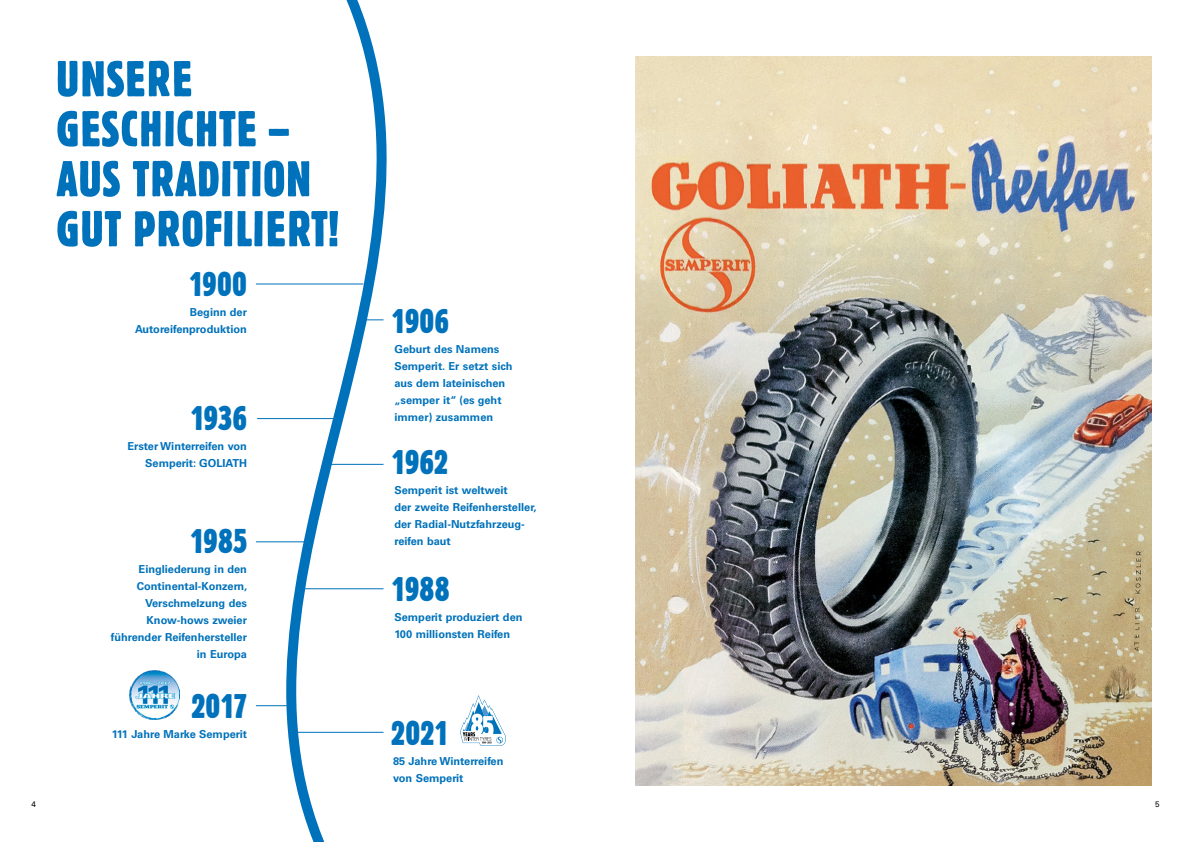
<style>
.page{position:relative;width:1191px;height:842px;background:#fff}
.page>*{position:absolute;margin:0;border:0;box-sizing:border-box;transform-origin:0 0}
.Head_32pt{font:50px/50px "Block BE Extra Cn";letter-spacing:.03em;color:#0072bb}
.t1{font:34px "Block BE Extra Cn";letter-spacing:.01em;color:#0072bb}
.Subline-Reifen{font:700 11px/17px "Univers LT Std";color:#0072bb}
.t2{font:8px "Univers LT Std";color:#000}
</style>
<div class="page">
<svg style="left:255px;top:0;width:132px;height:842px"></svg>
<svg style="left:460px;top:695px;width:45px;height:51px"></svg>
<hr style="left:256px;top:283px;width:107px;height:1px;background:#0072bb">
<hr style="left:257px;top:418px;width:81px;height:1px;background:#0072bb">
<hr style="left:256px;top:541px;width:54px;height:1px;background:#0072bb">
<hr style="left:256px;top:705px;width:37px;height:1px;background:#0072bb">
<svg style="left:360px;top:319px;width:23px;height:1px"></svg>
<hr style="left:330px;top:464px;width:53px;height:1px;background:#0072bb">
<hr style="left:300px;top:588px;width:83px;height:1px;background:#0072bb">
<hr style="left:296px;top:732px;width:87px;height:1px;background:#0072bb">
<img style="left:130px;top:670px;width:50px;height:50px">
<img style="left:635px;top:57px;width:516px;height:728px">
<p class="Head_32pt" style="left:57px;top:53px;width:283px">UNSERE<br>GESCHICHTE –<br>AUS TRADITION<br>GUT PROFILIERT!</p>
<p class="t1" style="left:189px;top:265px;width:59px">1900</p>
<p class="Subline-Reifen" style="left:135px;top:304px;width:113px;text-align:right">Beginn der<br>Autoreifenproduktion</p>
<p class="t1" style="left:391px;top:302px;width:59px">1906</p>
<p class="Subline-Reifen" style="left:394px;top:341px;width:119px">Geburt des Namens<br>Semperit. Er setzt sich aus dem lateinischen „semper it“ (es geht immer) zusammen</p>
<p class="t1" style="left:190px;top:399px;width:58px">1936</p>
<p class="Subline-Reifen" style="left:127px;top:438px;width:121px;text-align:right">Erster Winterreifen von<br>Semperit: GOLIATH</p>
<p class="t1" style="left:391px;top:442px;width:58px">1962</p>
<p class="Subline-Reifen" style="left:394px;top:481px;width:144px">Semperit ist weltweit<br>der zweite Reifenhersteller, der Radial-Nutzfahrzeug&shy;reifen baut</p>
<p class="t1" style="left:190px;top:522px;width:58px">1985</p>
<p class="Subline-Reifen" style="left:111px;top:561px;width:138px;text-align:right">Eingliederung in den<br>Continental-Konzern,<br>Verschmelzung des<br>Know-hows zweier führender Reifenhersteller in Europa</p>
<p class="t1" style="left:391px;top:570px;width:60px">1988</p>
<p class="Subline-Reifen" style="left:394px;top:609px;width:130px">Semperit produziert den<br>100 millionsten Reifen</p>
<p class="t1" style="left:192px;top:687px;width:57px">2017</p>
<p class="Subline-Reifen" style="left:112px;top:726px;width:137px">111 Jahre Marke Semperit</p>
<p class="t1" style="left:391px;top:713px;width:59px">2021</p>
<p class="Subline-Reifen" style="left:393px;top:753px;width:112px">85 Jahre Winterreifen von Semperit</p>
<p class="t2" style="left:31px;top:799px;width:6px">4</p>
<p class="t2" style="left:1155px;top:799px;width:6px">5</p>
</div>
